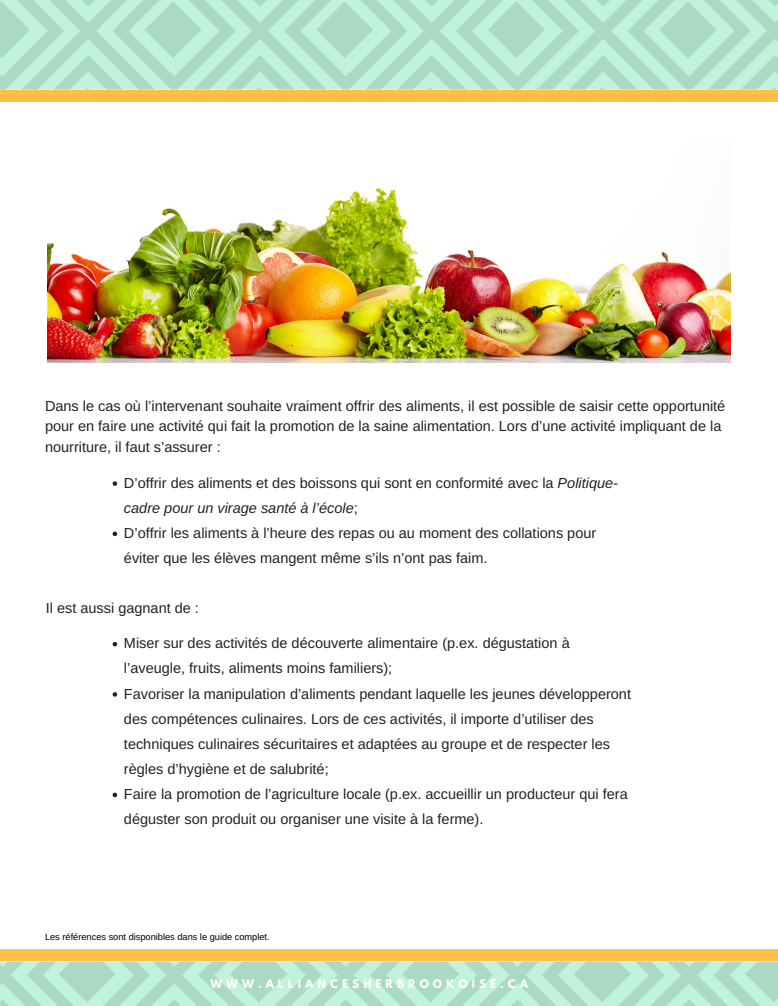
<style>
.page{position:relative;width:778px;height:1006px;background:#fff}
.page>*{position:absolute;margin:0;border:0;box-sizing:border-box;transform-origin:0 0}
.t1{font:14.5px/25.1px "Arimo";color:#222}
.t2{font:700 10.55px "League Spartan";letter-spacing:.38em;color:#fffef5}
.t3{font:9.25px "Arimo";color:#000}
.s1{font-style:italic}
</style>
<div class="page">
<img style="left:0;top:0;width:777px;height:1006px">
<div style="left:0;top:90px;width:777px;height:871px;background:#fff"></div>
<div style="left:0;top:949px;width:777px;height:11px;background:#ffbd4a"></div>
<div style="left:0;top:90px;width:777px;height:12px;background:#ffbd4a"></div>
<img style="left:47px;top:187px;width:683px;height:175px">
<svg style="left:113px;top:481px;width:4px;height:5px"></svg>
<svg style="left:113px;top:532px;width:4px;height:4px"></svg>
<svg style="left:113px;top:642px;width:4px;height:4px"></svg>
<svg style="left:113px;top:692px;width:4px;height:5px"></svg>
<svg style="left:113px;top:793px;width:4px;height:4px"></svg>
<p class="t1" style="left:45px;top:396px;width:681px;line-height:20.2px">Dans le cas où l’intervenant souhaite vraiment offrir des aliments, il est possible de saisir cette opportunité pour en faire une activité qui fait la promotion de la saine alimentation. Lors d’une activité impliquant de la nourriture, il faut s’assurer :</p>
<p class="t1" style="left:124px;top:470px;width:495px">D’offrir des aliments et des boissons qui sont en conformité avec la <span class="s1">Politique&shy;cadre pour un virage santé à l’école</span>;<br>D’offrir les aliments à l’heure des repas ou au moment des collations pour éviter que les élèves mangent même s’ils n’ont pas faim.</p>
<p class="t1" style="left:46px;top:595px;width:155px">Il est aussi gagnant de :</p>
<p class="t1" style="left:124px;top:631px;width:508px">Miser sur des activités de découverte alimentaire (p.ex. dégustation à l’aveugle, fruits, aliments moins familiers);<br>Favoriser la manipulation d’aliments pendant laquelle les jeunes développeront des compétences culinaires. Lors de ces activités, il importe d’utiliser des techniques culinaires sécuritaires et adaptées au groupe et de respecter les règles d’hygiène et de salubrité;<br>Faire la promotion de l’agriculture locale (p.ex. accueillir un producteur qui fera déguster son produit ou organiser une visite à la ferme).</p>
<p class="t3" style="left:45px;top:932px;width:226px">Les références sont disponibles dans le guide complet.</p>
<p class="t2" style="left:210px;top:979px;width:319px">WWW.ALLIANCESHERBROOKOISE.CA</p>
</div>
